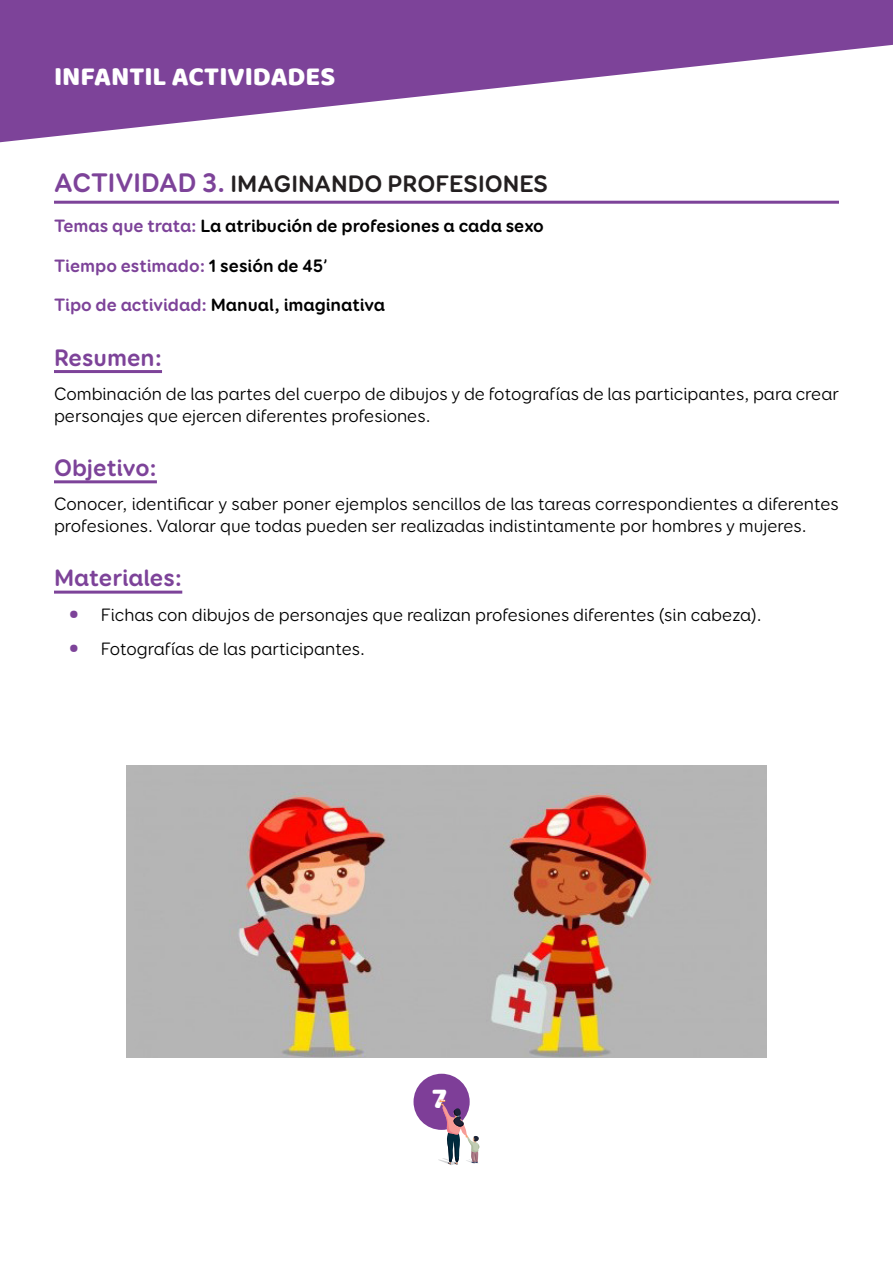
<style>
.page{position:relative;width:893px;height:1263px;background:#fff}
.page>*{position:absolute;margin:0;border:0;box-sizing:border-box;transform-origin:0 0}
.t1{font:30px "Baloo";color:#fff}
.t2{font:27px "Baloo";color:#fff}
.Párrafo_titulo_activ{font:700 24px "Booster Next FY";color:#231f20}
.subtitulo_B__activid{font:700 24px "Booster Next FY";color:#7d4399}
.t3{font:18px/21.6px "Booster Next FY";color:#000}
.t4{font:700 18px "Booster Next FY";color:#000}
.t5{font:700 18px "Booster Next FY";color:#7d4399}
.s1{font-size:27px;color:#7d4399}
.s2{color:#7d4399}
.s3{color:#000}
.s4{font-weight:700;font-size:27px;color:#7d4399}
</style>
<div class="page">
<svg style="left:0;top:0;width:893px;height:143px;fill:#7d4399"></svg>
<div style="left:414px;top:1074px;width:56px;height:56px;background:#7e3e98;border-radius:50%"></div>
<svg style="left:438px;top:1100px;width:42px;height:65px"></svg>
<hr style="left:54px;top:201px;width:785px;height:3px;background:#7d4399">
<hr style="left:54px;top:370px;width:108px;height:3px;background:#7d4399">
<hr style="left:54px;top:480px;width:103px;height:3px;background:#7d4399">
<hr style="left:54px;top:591px;width:128px;height:3px;background:#7d4399">
<img style="left:126px;top:765px;width:641px;height:293px">
<h2 class="t2" style="left:54px;top:59px;width:283px">INFANTIL ACTIVIDADES</h2>
<p class="Párrafo_titulo_activ" style="left:54px;top:169px;width:496px"><span class="s1">ACTIVIDAD 3.</span> IMAGINANDO PROFESIONES</p>
<p class="t4" style="left:54px;top:214px;width:491px"><span class="s2">Temas que trata:</span> La atribución de profesiones a cada sexo</p>
<p class="t5" style="left:54px;top:254px;width:275px">Tiempo estimado: <span class="s3">1 sesión de 45’</span></p>
<p class="t4" style="left:54px;top:294px;width:333px"><span class="s2">Tipo de actividad:</span> Manual, imaginativa</p>
<p class="subtitulo_B__activid" style="left:54px;top:342px;width:110px">Resumen:</p>
<p class="t3" style="left:54px;top:383px;width:786px">Combinación de las partes del cuerpo de dibujos y de fotografías de las participantes, para crear personajes que ejercen diferentes profesiones.</p>
<p class="subtitulo_B__activid" style="left:54px;top:453px;width:104px">Objetivo:</p>
<p class="t3" style="left:54px;top:493px;width:786px">Conocer, identificar y saber poner ejemplos sencillos de las tareas correspondientes a diferentes profesiones. Valorar que todas pueden ser realizadas indistintamente por hombres y mujeres.</p>
<p class="subtitulo_B__activid" style="left:54px;top:563px;width:130px">Materiales:</p>
<p class="t3" style="left:67px;top:604px;width:696px"><span class="s4">•</span> Fichas con dibujos de personajes que realizan profesiones diferentes (sin cabeza).</p>
<p class="t3" style="left:67px;top:638px;width:300px"><span class="s4">•</span> Fotografías de las participantes.</p>
<h1 class="t1" style="left:432px;top:1080px;width:16px">7</h1>
</div>
